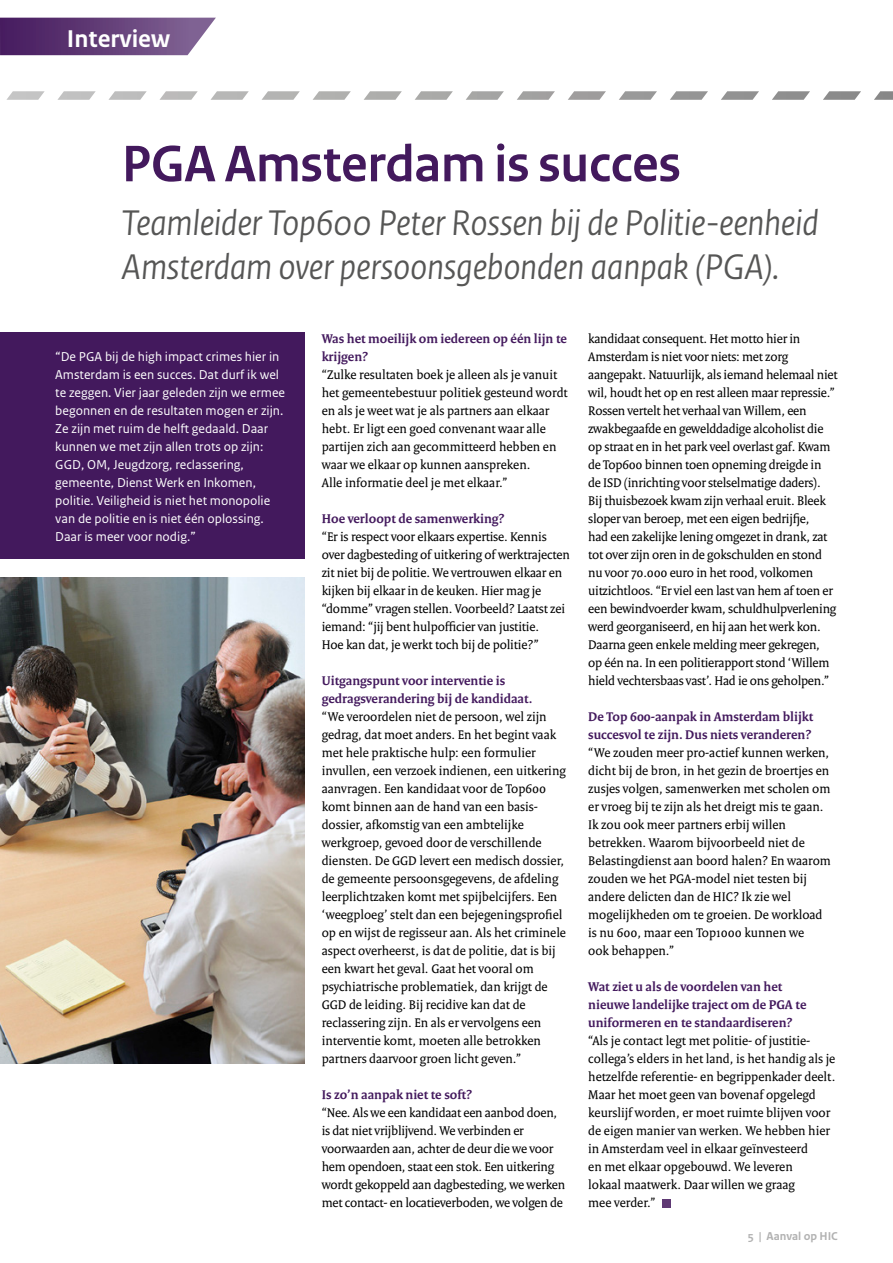
<style>
.page{position:relative;width:893px;height:1263px;background:#fff}
.page>*{position:absolute;margin:0;border:0;box-sizing:border-box;transform-origin:0 0}
._01_RO_basis_voor_ko{font:700 54px "Rijksoverheid Sans Heading";color:#43195d}
.Subkop_HIC{font:italic 37.5px/43.5px "Rijksoverheid Sans Heading";letter-spacing:-.01em;color:#565655}
._03_RO_basis_voor_in{font:700 25.5px "Rijksoverheid Sans Text";color:#fff}
._04_RO_basis_voor_br{font:13.5px/18px "Rijksoverheid Serif";color:#000}
._07__tekstkader{font:13.5px/18px "Rijksoverheid Sans Text";color:#fff}
._02_RO_basis_voor_al{font:700 13.5px/18px "Rijksoverheid Serif";color:#43195d}
.t1{font:700 12px "Rijksoverheid Sans Text";color:#b2b2b2}
</style>
<div class="page">
<svg style="left:6px;top:91px;width:39px;height:9px"></svg>
<svg style="left:57px;top:91px;width:39px;height:9px"></svg>
<svg style="left:108px;top:91px;width:39px;height:9px"></svg>
<svg style="left:159px;top:91px;width:39px;height:9px"></svg>
<svg style="left:211px;top:91px;width:38px;height:9px"></svg>
<svg style="left:262px;top:91px;width:38px;height:9px"></svg>
<svg style="left:313px;top:91px;width:38px;height:9px"></svg>
<svg style="left:364px;top:91px;width:38px;height:9px"></svg>
<svg style="left:415px;top:91px;width:38px;height:9px"></svg>
<svg style="left:466px;top:91px;width:38px;height:9px"></svg>
<svg style="left:517px;top:91px;width:38px;height:9px"></svg>
<svg style="left:568px;top:91px;width:38px;height:9px"></svg>
<svg style="left:619px;top:91px;width:38px;height:9px"></svg>
<svg style="left:670px;top:91px;width:38px;height:9px"></svg>
<svg style="left:721px;top:91px;width:38px;height:9px"></svg>
<svg style="left:772px;top:91px;width:38px;height:9px"></svg>
<svg style="left:823px;top:91px;width:38px;height:9px"></svg>
<svg style="left:874px;top:91px;width:19px;height:9px"></svg>
<img style="left:0;top:577px;width:305px;height:486px">
<div style="left:662px;top:1199px;width:9px;height:8px;background:#5f3974"></div>
<svg style="left:0;top:18px;width:216px;height:37px;background:#6d4a81"></svg>
<div style="left:0;top:333px;width:305px;height:226px;background:#43195d"></div>
<p class="_03_RO_basis_voor_in" style="left:67px;top:24px;width:105px">Interview</p>
<p class="_01_RO_basis_voor_ko" style="left:122px;top:133px;width:560px">PGA Amsterdam is succes</p>
<h1 class="Subkop_HIC" style="left:122px;top:202px;width:699px">Teamleider Top600 Peter Rossen bij de Politie-eenheid<br>Amsterdam over persoonsgebonden aanpak (PGA).</h1>
<p class="_07__tekstkader" style="left:55px;top:348px;width:231px">“De PGA bij de high impact crimes hier in Amsterdam is een succes. Dat durf ik wel te zeggen. Vier jaar geleden zijn we ermee begonnen en de resultaten mogen er zijn.<br>Ze zijn met ruim de helft gedaald. Daar kunnen we met zijn allen trots op zijn:<br>GGD, OM, Jeugdzorg, reclassering, gemeente, Dienst Werk en Inkomen, politie. Veiligheid is niet het monopolie van de politie en is niet één oplossing.<br>Daar is meer voor nodig.”</p>
<p class="_02_RO_basis_voor_al" style="left:322px;top:330px;width:247px">Was het moeilijk om iedereen op één lijn te krijgen?</p>
<p class="_04_RO_basis_voor_br" style="left:322px;top:366px;width:247px">“Zulke resultaten boek je alleen als je vanuit het gemeentebestuur politiek gesteund wordt en als je weet wat je als partners aan elkaar hebt. Er ligt een goed convenant waar alle partijen zich aan gecommitteerd hebben en waar we elkaar op kunnen aanspreken.<br>Alle informatie deel je met elkaar.”</p>
<p class="_02_RO_basis_voor_al" style="left:322px;top:510px;width:184px">Hoe verloopt de samenwerking?</p>
<p class="_04_RO_basis_voor_br" style="left:322px;top:528px;width:250px">“Er is respect voor elkaars expertise. Kennis over dagbesteding of uitkering of werktrajecten zit niet bij de politie. We vertrouwen elkaar en kijken bij elkaar in de keuken. Hier mag je “domme” vragen stellen. Voorbeeld? Laatst zei iemand: “jij bent hulpofficier van justitie.<br>Hoe kan dat, je werkt toch bij de politie?”</p>
<p class="_02_RO_basis_voor_al" style="left:322px;top:672px;width:212px">Uitgangspunt voor interventie is gedragsverandering bij de kandidaat.</p>
<p class="_04_RO_basis_voor_br" style="left:322px;top:708px;width:246px">“We veroordelen niet de persoon, wel zijn gedrag, dat moet anders. En het begint vaak met hele praktische hulp: een formulier invullen, een verzoek indienen, een uitkering aanvragen. Een kandidaat voor de Top600 komt binnen aan de hand van een basis&shy;dossier, afkomstig van een ambtelijke werkgroep, gevoed door de verschillende diensten. De GGD levert een medisch dossier, de gemeente persoonsgegevens, de afdeling leerplichtzaken komt met spijbelcijfers. Een ‘weegploeg’ stelt dan een bejegeningsprofiel op en wijst de regisseur aan. Als het criminele aspect overheerst, is dat de politie, dat is bij een kwart het geval. Gaat het vooral om psychiatrische problematiek, dan krijgt de GGD de leiding. Bij recidive kan dat de reclassering zijn. En als er vervolgens een interventie komt, moeten alle betrokken partners daarvoor groen licht geven.”</p>
<p class="_02_RO_basis_voor_al" style="left:322px;top:1086px;width:152px">Is zo’n aanpak niet te soft?</p>
<p class="_04_RO_basis_voor_br" style="left:322px;top:1104px;width:245px">“Nee. Als we een kandidaat een aanbod doen, is dat niet vrijblijvend. We verbinden er voorwaarden aan, achter de deur die we voor hem opendoen, staat een stok. Een uitkering wordt gekoppeld aan dagbesteding, we werken met contact- en locatieverboden, we volgen de</p>
<p class="_04_RO_basis_voor_br" style="left:588px;top:330px;width:251px">kandidaat consequent. Het motto hier in Amsterdam is niet voor niets: met zorg aangepakt. Natuurlijk, als iemand helemaal niet wil, houdt het op en rest alleen maar repressie.”</p>
<p class="_04_RO_basis_voor_br" style="left:588px;top:402px;width:250px">Rossen vertelt het verhaal van Willem, een zwakbegaafde en gewelddadige alcoholist die op straat en in het park veel overlast gaf. Kwam de Top600 binnen toen opneming dreigde in de ISD (inrichting voor stelselmatige daders).<br>Bij thuisbezoek kwam zijn verhaal eruit. Bleek sloper van beroep, met een eigen bedrijfje,<br>had een zakelijke lening omgezet in drank, zat tot over zijn oren in de gokschulden en stond nu voor 70.000 euro in het rood, volkomen uitzichtloos. “Er viel een last van hem af toen er een bewindvoerder kwam, schuldhulpverlening werd georganiseerd, en hij aan het werk kon.<br>Daarna geen enkele melding meer gekregen, op één na. In een politierapport stond ‘Willem hield vechtersbaas vast’. Had ie ons geholpen.”</p>
<p class="_02_RO_basis_voor_al" style="left:588px;top:708px;width:226px">De Top 600-aanpak in Amsterdam blijkt succesvol te zijn. Dus niets veranderen?</p>
<p class="_04_RO_basis_voor_br" style="left:588px;top:744px;width:244px">“We zouden meer pro-actief kunnen werken, dicht bij de bron, in het gezin de broertjes en zusjes volgen, samenwerken met scholen om er vroeg bij te zijn als het dreigt mis te gaan.<br>Ik zou ook meer partners erbij willen betrekken. Waarom bijvoorbeeld niet de Belastingdienst aan boord halen? En waarom zouden we het PGA-model niet testen bij andere delicten dan de HIC? Ik zie wel mogelijkheden om te groeien. De workload is nu 600, maar een Top1000 kunnen we<br>ook behappen.”</p>
<p class="_02_RO_basis_voor_al" style="left:588px;top:978px;width:220px">Wat ziet u als de voordelen van het nieuwe landelijke traject om de PGA te uniformeren en te standaardiseren?</p>
<p class="_04_RO_basis_voor_br" style="left:588px;top:1032px;width:249px">“Als je contact legt met politie- of justitie&shy;collega’s elders in het land, is het handig als je hetzelfde referentie- en begrippenkader deelt.<br>Maar het moet geen van bovenaf opgelegd keurslijf worden, er moet ruimte blijven voor de eigen manier van werken. We hebben hier in Amsterdam veel in elkaar geïnvesteerd<br>en met elkaar opgebouwd. We leveren<br>lokaal maatwerk. Daar willen we graag<br>mee verder.”</p>
<p class="t1" style="left:748px;top:1229px;width:91px">5 | Aanval op HIC</p>
</div>
